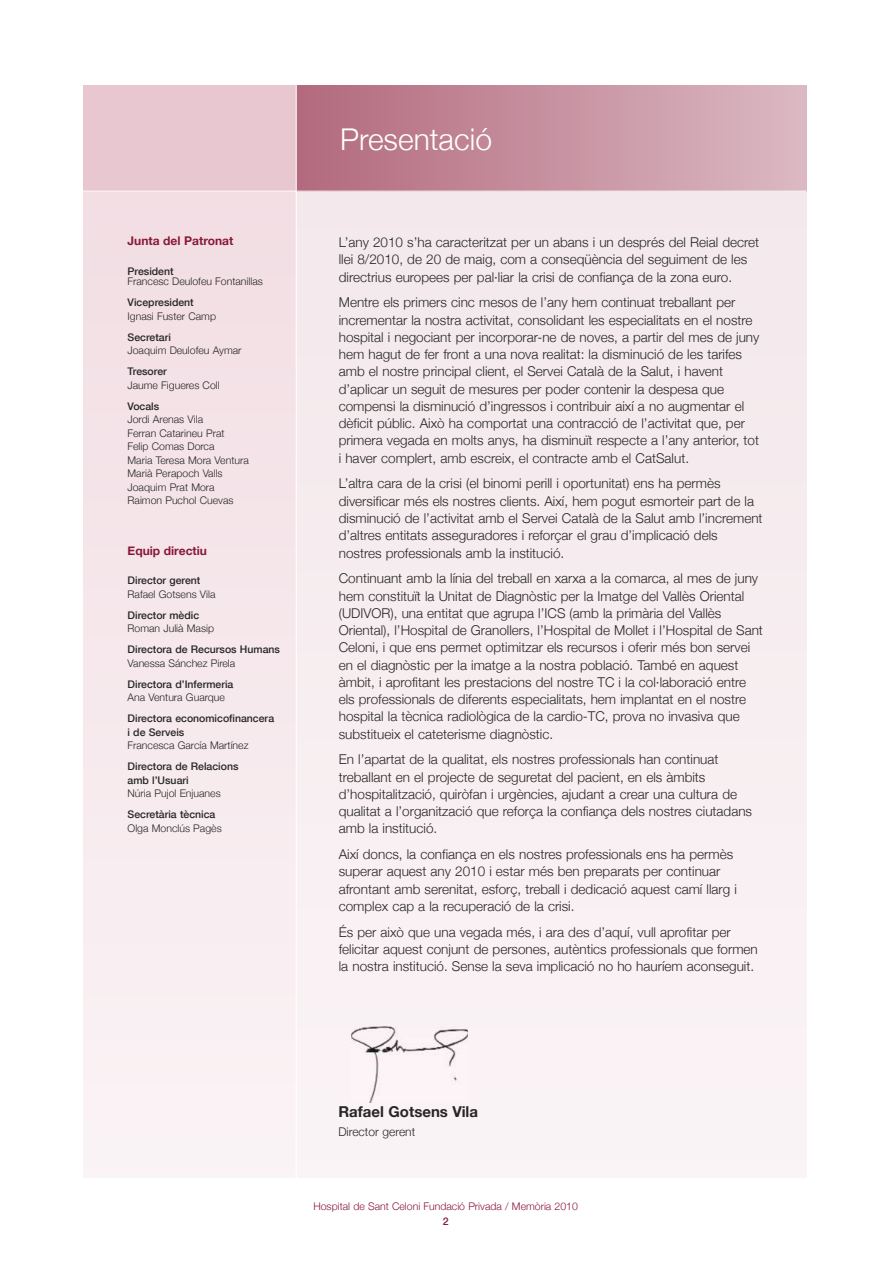
<style>
.page{position:relative;width:893px;height:1263px;background:#fff}
.page>*{position:absolute;margin:0;border:0;box-sizing:border-box;transform-origin:0 0}
.t1{font:300 30px "Helvetica Neue";color:#fff}
.t2{font:700 15px "Helvetica Neue";color:#272627}
.t3{font:300 13.5px/17.2px "Helvetica Neue";color:#272627}
.t4{font:700 12px "Helvetica Neue";color:#891839}
.t5{font:300 12px "Helvetica Neue";color:#272627}
.t6{font:300 10.5px/13.5px "Helvetica Neue";color:#272627}
.t7{font:500 10.5px/13.5px "Helvetica Neue";color:#272627}
.t8{font:300 10.5px "Helvetica Neue";color:#891839}
.t9{font:500 10.5px "Helvetica Neue";color:#891839}
</style>
<div class="page">
<div style="left:84px;top:191px;width:212px;height:987px;background:#f6e9ec"></div>
<div style="left:296px;top:191px;width:510px;height:987px;background:#f7eef0"></div>
<div style="left:296px;top:85px;width:510px;height:107px;background:linear-gradient(to right,#b3697e,#dbb9c3)"></div>
<div style="left:84px;top:85px;width:212px;height:106px;background:#e9c7d1"></div>
<img style="left:352px;top:1026px;width:116px;height:76px">
<hr style="left:83px;top:191px;width:723px;height:1px;background:#fff">
<hr style="left:296px;top:85px;width:1px;height:1138px;background:#fff">
<p class="t4" style="left:128px;top:233px;width:107px">Junta del Patronat</p>
<p class="t7" style="left:128px;top:264px;width:48px">President</p>
<p class="t6" style="left:128px;top:274px;width:137px">Francesc Deulofeu Fontanillas</p>
<p class="t7" style="left:128px;top:295px;width:68px">Vicepresident</p>
<p class="t6" style="left:128px;top:309px;width:90px">Ignasi Fuster Camp</p>
<p class="t7" style="left:128px;top:330px;width:45px">Secretari</p>
<p class="t6" style="left:128px;top:343px;width:115px">Joaquim Deulofeu Aymar</p>
<p class="t7" style="left:128px;top:364px;width:41px">Tresorer</p>
<p class="t6" style="left:128px;top:378px;width:94px">Jaume Figueres Coll</p>
<p class="t7" style="left:128px;top:399px;width:33px">Vocals</p>
<p class="t6" style="left:128px;top:412px;width:123px">Jordi Arenas Vila<br>Ferran Catarineu Prat<br>Felip Comas Dorca<br>Maria Teresa Mora Ventura<br>Marià Perapoch Valls<br>Joaquim Prat Mora<br>Raimon Puchol Cuevas</p>
<p class="t4" style="left:128px;top:543px;width:81px">Equip directiu</p>
<p class="t7" style="left:128px;top:573px;width:74px">Director gerent</p>
<p class="t6" style="left:128px;top:587px;width:89px">Rafael Gotsens Vila</p>
<p class="t7" style="left:128px;top:608px;width:73px">Director mèdic</p>
<p class="t6" style="left:128px;top:621px;width:88px">Roman Julià Masip</p>
<p class="t7" style="left:128px;top:642px;width:154px">Directora de Recursos Humans</p>
<p class="t6" style="left:128px;top:656px;width:109px">Vanessa Sánchez Pirela</p>
<p class="t7" style="left:128px;top:677px;width:107px">Directora d’Infermeria</p>
<p class="t6" style="left:128px;top:690px;width:99px">Ana Ventura Guarque</p>
<p class="t7" style="left:128px;top:711px;width:148px">Directora economicofinancera i de Serveis</p>
<p class="t6" style="left:128px;top:738px;width:123px">Francesca García Martínez</p>
<p class="t7" style="left:128px;top:759px;width:112px">Directora de Relacions amb l’Usuari</p>
<p class="t6" style="left:128px;top:786px;width:95px">Núria Pujol Enjuanes</p>
<p class="t7" style="left:128px;top:807px;width:89px">Secretària tècnica</p>
<p class="t6" style="left:128px;top:821px;width:96px">Olga Monclús Pagès</p>
<h1 class="t1" style="left:340px;top:121px;width:153px">Presentació</h1>
<p class="t3" style="left:339px;top:233px;width:422px">L’any 2010 s’ha caracteritzat per un abans i un després del Reial decret llei 8/2010, de 20 de maig, com a conseqüència del seguiment de les directrius europees per pal·liar la crisi de confiança de la zona euro.</p>
<p class="t3" style="left:339px;top:294px;width:422px">Mentre els primers cinc mesos de l’any hem continuat treballant per incrementar la nostra activitat, consolidant les especialitats en el nostre hospital i negociant per incorporar-ne de noves, a partir del mes de juny hem hagut de fer front a una nova realitat: la disminució de les tarifes amb el nostre principal client, el Servei Català de la Salut, i havent d’aplicar un seguit de mesures per poder contenir la despesa que compensi la disminució d’ingressos i contribuir així a no augmentar el dèficit públic. Això ha comportat una contracció de l’activitat que, per primera vegada en molts anys, ha disminuït respecte a l’any anterior, tot i haver complert, amb escreix, el contracte amb el CatSalut.</p>
<p class="t3" style="left:339px;top:475px;width:425px">L’altra cara de la crisi (el binomi perill i oportunitat) ens ha permès diversificar més els nostres clients. Així, hem pogut esmorteir part de la disminució de l’activitat amb el Servei Català de la Salut amb l’increment d’altres entitats asseguradores i reforçar el grau d’implicació dels nostres professionals amb la institució.</p>
<p class="t3" style="left:339px;top:569px;width:426px">Continuant amb la línia del treball en xarxa a la comarca, al mes de juny hem constituït la Unitat de Diagnòstic per la Imatge del Vallès Oriental (UDIVOR), una entitat que agrupa l’ICS (amb la primària del Vallès Oriental), l’Hospital de Granollers, l’Hospital de Mollet i l’Hospital de Sant Celoni, i que ens permet optimitzar els recursos i oferir més bon servei en el diagnòstic per la imatge a la nostra població. També en aquest àmbit, i aprofitant les prestacions del nostre TC i la col·laboració entre els professionals de diferents especialitats, hem implantat en el nostre hospital la tècnica radiològica de la cardio-TC, prova no invasiva que substitueix el cateterisme diagnòstic.</p>
<p class="t3" style="left:339px;top:751px;width:415px">En l’apartat de la qualitat, els nostres professionals han continuat treballant en el projecte de seguretat del pacient, en els àmbits d’hospitalització, quiròfan i urgències, ajudant a crear una cultura de qualitat a l’organització que reforça la confiança dels nostres ciutadans amb la institució.</p>
<p class="t3" style="left:339px;top:845px;width:400px">Així doncs, la confiança en els nostres professionals ens ha permès superar aquest any 2010 i estar més ben preparats per continuar afrontant amb serenitat, esforç, treball i dedicació aquest camí llarg i complex cap a la recuperació de la crisi.</p>
<p class="t3" style="left:339px;top:923px;width:421px">És per això que una vegada més, i ara des d’aquí, vull aprofitar per felicitar aquest conjunt de persones, autèntics professionals que formen la nostra institució. Sense la seva implicació no ho hauríem aconseguit.</p>
<p class="t2" style="left:338px;top:1103px;width:141px">Rafael Gotsens Vila</p>
<p class="t5" style="left:338px;top:1124px;width:78px">Director gerent</p>
<p class="t8" style="left:313px;top:1200px;width:266px">Hospital de Sant Celoni Fundació Privada / Memòria 2010</p>
<p class="t9" style="left:443px;top:1215px;width:7px">2</p>
</div>
